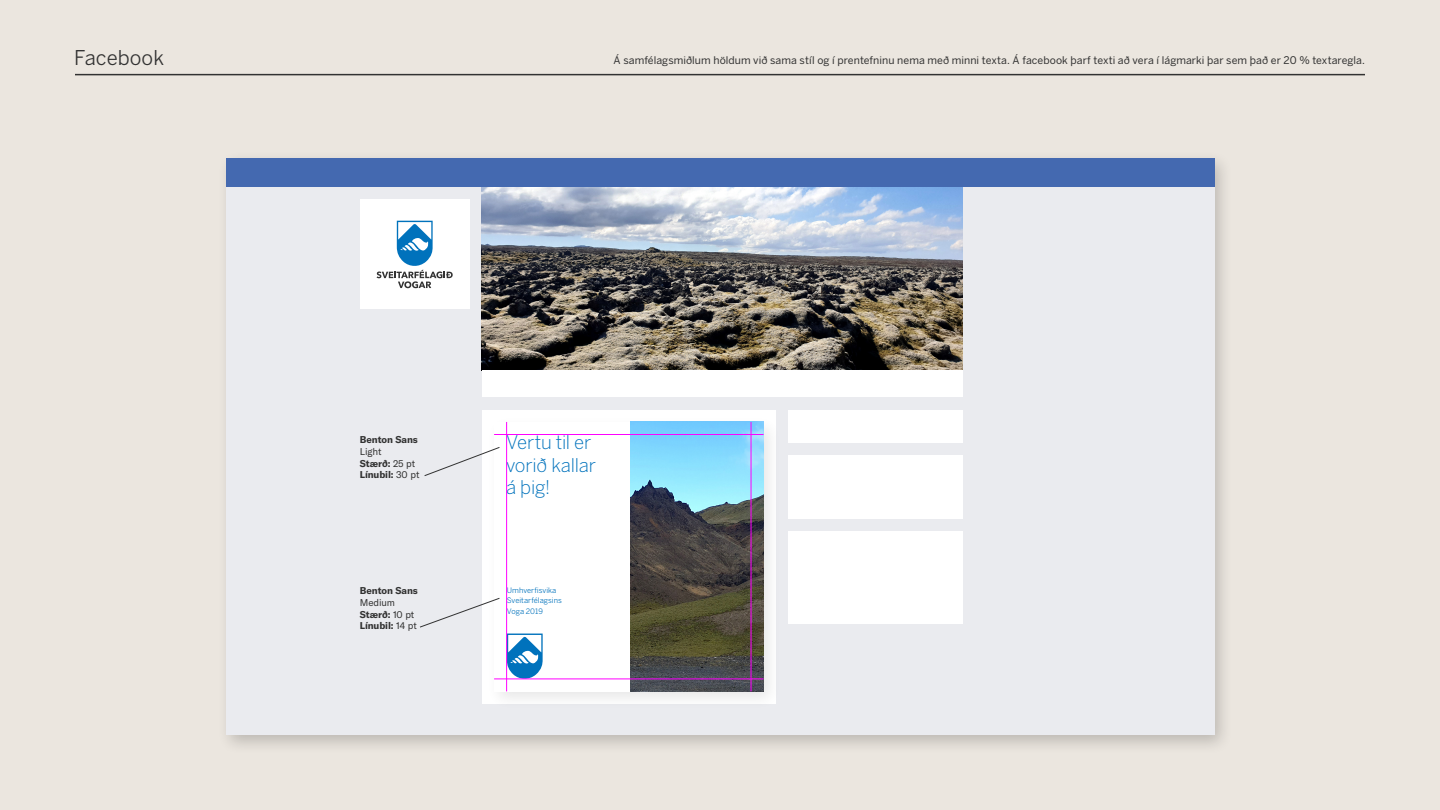
<style>
.page{position:relative;width:1440px;height:810px;background:#ebe6df}
.page>*{position:absolute;margin:0;border:0;box-sizing:border-box;transform-origin:0 0}
.t1{font:20.25px "Benton Sans";color:#323232}
.t2{font:300 18.75px "Benton Sans";letter-spacing:-.01em;color:#0072bc}
.t3{font:10.5px "Benton Sans";letter-spacing:.005em;color:#323232}
.t4{font:700 9.75px "GT America";letter-spacing:-.005em;color:#323232}
.t5{font:9.75px "GT America";letter-spacing:-.01em;color:#323232}
.t6{font:7.5px "Benton Sans";letter-spacing:.005em;color:#0072bc}
.s1{font-weight:400}
</style>
<div class="page">
<div style="left:217px;top:150px;width:1017px;height:606px;background:#000;opacity:.2"></div>
<div style="left:226px;top:187px;width:988px;height:548px;background:#eaebef"></div>
<div style="left:482px;top:410px;width:294px;height:294px;background:#fff"></div>
<div style="left:485px;top:414px;width:298px;height:298px;background:#f4f4f4"></div>
<div style="left:494px;top:422px;width:270px;height:269px;background:#fff"></div>
<hr style="left:75px;top:74px;width:1290px;height:1px;background:#323232">
<div style="left:226px;top:158px;width:988px;height:29px;background:#4469b0"></div>
<div style="left:360px;top:200px;width:109px;height:109px;background:#fff"></div>
<img style="left:482px;top:187px;width:481px;height:183px">
<div style="left:482px;top:370px;width:481px;height:27px;background:#fff"></div>
<div style="left:788px;top:410px;width:175px;height:32px;background:#fff"></div>
<div style="left:788px;top:455px;width:175px;height:64px;background:#fff"></div>
<div style="left:788px;top:531px;width:175px;height:93px;background:#fff"></div>
<svg style="left:377px;top:221px;width:76px;height:67px"></svg>
<svg style="left:507px;top:634px;width:36px;height:45px"></svg>
<img style="left:631px;top:422px;width:133px;height:269px">
<svg style="left:424px;top:446px;width:76px;height:31px"></svg>
<svg style="left:420px;top:597px;width:80px;height:31px"></svg>
<hr style="left:506px;top:422px;width:1px;height:269px;background:#f0f">
<hr style="left:751px;top:422px;width:1px;height:269px;background:#f0f">
<hr style="left:494px;top:679px;width:270px;height:1px;background:#f0f">
<hr style="left:494px;top:434px;width:270px;height:1px;background:#f0f">
<p class="t1" style="left:74px;top:45px;width:91px">Facebook</p>
<p class="t3" style="left:614px;top:54px;width:753px">Á samfélagsmiðlum höldum við sama stíl og í prentefninu nema með minni texta. Á facebook þarf texti að vera í lágmarki þar sem það er 20 % textaregla.</p>
<p class="t4" style="left:360px;top:434px;width:60px">Benton Sans</p>
<p class="t5" style="left:360px;top:446px;width:23px">Light</p>
<p class="t4" style="left:360px;top:457px;width:57px">Stærð: <span class="s1">25 pt</span></p>
<p class="t4" style="left:360px;top:469px;width:61px">Línubil: <span class="s1">30 pt</span></p>
<p class="t4" style="left:360px;top:585px;width:60px">Benton Sans</p>
<p class="t5" style="left:360px;top:597px;width:37px">Medium</p>
<p class="t4" style="left:360px;top:608px;width:56px">Stærð: <span class="s1">10 pt</span></p>
<p class="t4" style="left:360px;top:620px;width:58px">Línubil: <span class="s1">14 pt</span></p>
<p class="t2" style="left:506px;top:431px;width:87px">Vertu til er</p>
<p class="t2" style="left:506px;top:454px;width:91px">vorið kallar</p>
<p class="t2" style="left:506px;top:476px;width:46px">á þig!</p>
<p class="t6" style="left:507px;top:586px;width:51px">Umhverfisvika</p>
<p class="t6" style="left:507px;top:596px;width:57px">Sveitarfélagsins</p>
<p class="t6" style="left:507px;top:607px;width:38px">Voga 2019</p>
</div>
